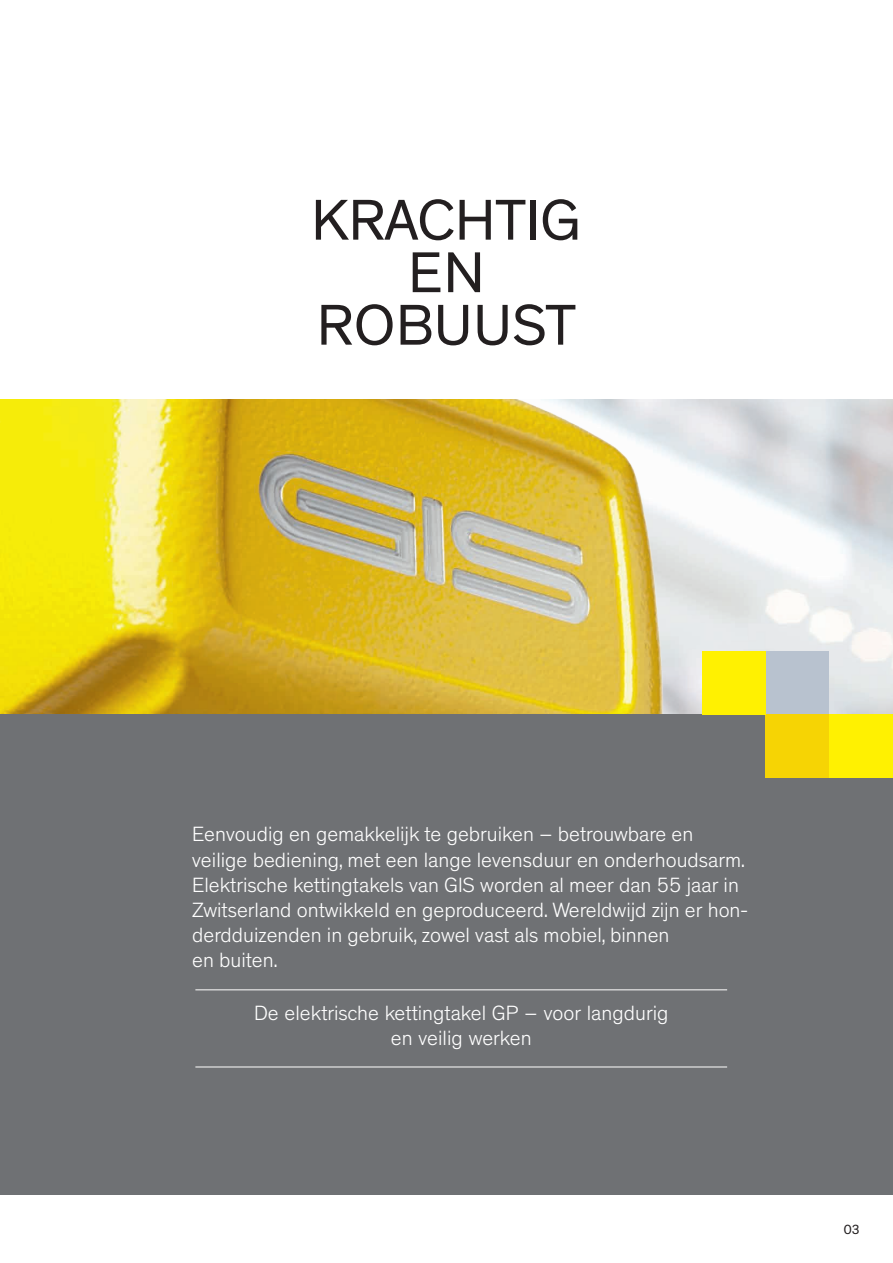
<style>
.page{position:relative;width:893px;height:1263px;background:#fff}
.page>*{position:absolute;margin:0;border:0;box-sizing:border-box;transform-origin:0 0}
.t1{font:58.5px "Theinhardt";color:#231f20}
.t2{font:300 21px/25.2px "Theinhardt";color:#fff}
.t3{font:13.5px "Theinhardt";color:#231f20}
</style>
<div class="page">
<img style="left:0;top:400px;width:694px;height:314px">
<div style="left:0;top:714px;width:893px;height:481px;background:#6f7174"></div>
<div style="left:765px;top:651px;width:64px;height:63px;background:#b8c2cf"></div>
<div style="left:765px;top:714px;width:64px;height:64px;background:#f6d404"></div>
<div style="left:702px;top:651px;width:63px;height:63px;background:#fff101"></div>
<div style="left:829px;top:714px;width:64px;height:64px;background:#fff101"></div>
<hr style="left:195px;top:989px;width:532px;height:1px;background:#fff">
<hr style="left:195px;top:1066px;width:532px;height:1px;background:#fff">
<p class="t1" style="left:311px;top:186px;width:272px">KRACHTIG</p>
<p class="t1" style="left:408px;top:238px;width:78px">EN</p>
<p class="t1" style="left:317px;top:291px;width:261px">ROBUUST</p>
<p class="t2" style="left:192px;top:822px;width:557px">Eenvoudig en gemakkelijk te gebruiken – betrouwbare en veilige bediening, met een lange levensduur en onderhoudsarm.<br>Elektrische kettingtakels van GIS worden al meer dan 55 jaar in Zwitserland ontwikkeld en geproduceerd. Wereldwijd zijn er hon&shy;derdduizenden in gebruik, zowel vast als mobiel, binnen<br>en buiten.</p>
<p class="t2" style="left:254px;top:1001px;width:416px;text-align:center">De elektrische kettingtakel GP – voor langdurig en veilig werken</p>
<p class="t3" style="left:844px;top:1221px;width:18px">03</p>
</div>
